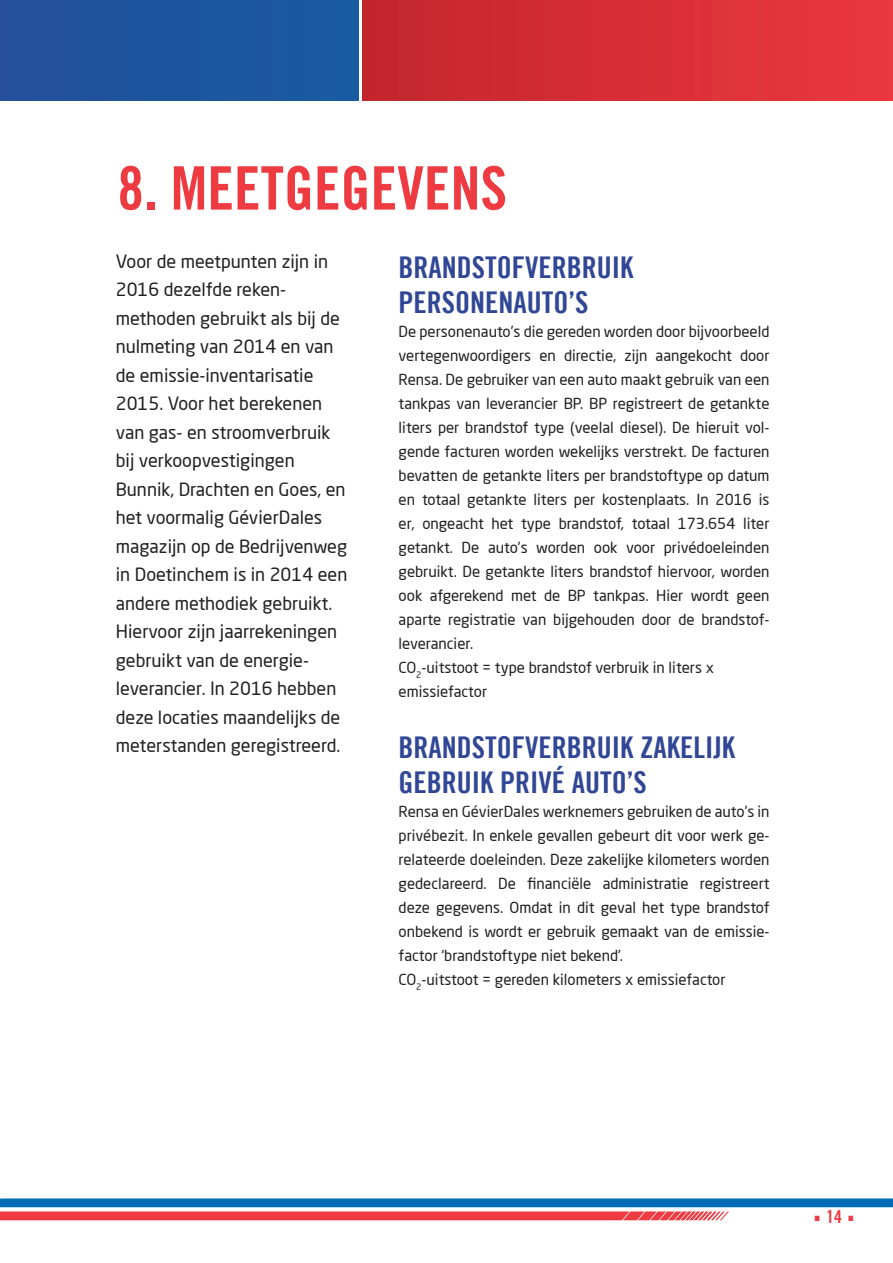
<style>
.page{position:relative;width:893px;height:1263px;background:#fff}
.page>*{position:absolute;margin:0;border:0;box-sizing:border-box;transform-origin:0 0}
.t1{font:60px "Trade Gothic Bold Cond Twenty";color:#ee3a41}
.t2{font:30px/34.5px "Trade Gothic Bold Cond Twenty";color:#314796}
.t3{font:18px/28.5px "Neo Sans Pro";color:#202020}
.t4{font:18px "Titillium Text 25 L 1 wt";color:#ee3a41}
.t5{font:15px/24px "Neo Sans Pro";color:#202020}
.s1{font-family:"Trade Gothic Bold Cond Twenty"}
</style>
<div class="page">
<div style="left:362px;top:0;width:531px;height:101px;background:linear-gradient(to right,#c2262d,#ec373f)"></div>
<div style="left:0;top:0;width:359px;height:101px;background:#1d559e"></div>
<svg style="left:0;top:1198px;width:893px;height:22px"></svg>
<h1 class="t1" style="left:117px;top:152px;width:391px">8. MEETGEGEVENS</h1>
<p class="t3" style="left:116px;top:246px;width:233px">Voor de meetpunten zijn in<br>2016 dezelfde reken&shy;methoden gebruikt als bij de nulmeting van 2014 en van de emissie-inventarisatie<br>2015. Voor het berekenen van gas- en stroomverbruik bij verkoopvestigingen<br>Bunnik, Drachten en Goes, en het voormalig GévierDales magazijn op de Bedrijvenweg in Doetinchem is in 2014 een andere methodiek gebruikt.<br>Hiervoor zijn jaarrekeningen gebruikt van de energie&shy;leverancier. In 2016 hebben deze locaties maandelijks de meterstanden geregistreerd.</p>
<h2 class="t2" style="left:399px;top:250px;width:236px">BRANDSTOFVERBRUIK<br>PERSONENAUTO’S</h2>
<p class="t5" style="left:399px;top:319px;width:372px">De personenauto’s die gereden worden door bijvoorbeeld vertegenwoordigers en directie, zijn aangekocht door Rensa. De gebruiker van een auto maakt gebruik van een tankpas van leverancier BP. BP registreert de getankte liters per brandstof type (veelal diesel). De hieruit vol&shy;gende facturen worden wekelijks verstrekt. De facturen bevatten de getankte liters per brandstoftype op datum en totaal getankte liters per kostenplaats. In 2016 is er, ongeacht het type brandstof, totaal 173.654 liter getankt. De auto’s worden ook voor privédoeleinden gebruikt. De getankte liters brandstof hiervoor, worden ook afgerekend met de BP tankpas. Hier wordt geen aparte registratie van bijgehouden door de brandstof&shy;leverancier.<br>CO<sub>2</sub>-uitstoot = type brandstof verbruik in liters x emissiefactor</p>
<h2 class="t2" style="left:399px;top:730px;width:338px">BRANDSTOFVERBRUIK ZAKELIJK<br>GEBRUIK PRIVÉ AUTO’S</h2>
<p class="t5" style="left:399px;top:799px;width:372px">Rensa en GévierDales werknemers gebruiken de auto’s in privébezit. In enkele gevallen gebeurt dit voor werk ge&shy;relateerde doeleinden. Deze zakelijke kilometers worden gedeclareerd. De financiële administratie registreert deze gegevens. Omdat in dit geval het type brandstof onbekend is wordt er gebruik gemaakt van de emissie&shy;factor ‘brandstoftype niet bekend’.<br>CO<sub>2</sub>-uitstoot = gereden kilometers x emissiefactor</p>
<p class="t4" style="left:812px;top:1204px;width:45px">• <span class="s1">14</span> •</p>
</div>
